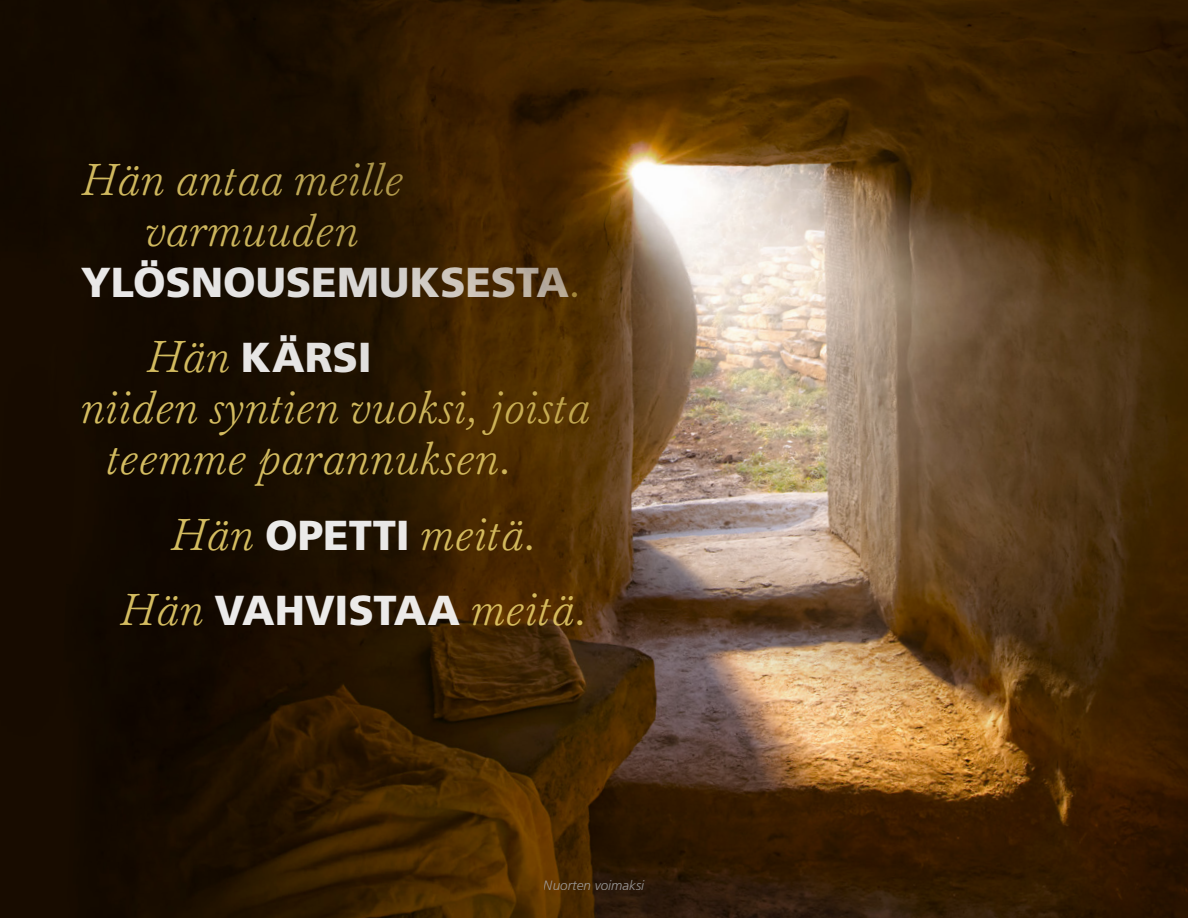
<style>
.page{position:relative;width:1188px;height:918px;background:#fff}
.page>*{position:absolute;margin:0;border:0;box-sizing:border-box;transform-origin:0 0}
.t1{font:italic 300 43.8px/51px "Mc Kaylds Lat";color:#e6cd69;text-align:center}
.t2{font:900 41.85px/75.3px "Frutigerlds Lat";color:#fff}
.t3{font:italic 300 13.5px "Frutigerlds Lat";color:#a7a9ac}
.s1{font-family:"Mc Kaylds Lat";font-weight:300;font-style:italic;font-size:43.8px;color:#e6cd69}
.s2{font-family:"Frutigerlds Lat";font-weight:900;font-style:normal;font-size:41.85px;color:#fff}
</style>
<div class="page">
<img style="left:0;top:0;width:1188px;height:918px">
<p class="t1" style="left:82px;top:155px;width:324px">Hän antaa meille varmuuden</p>
<p class="t2" style="left:147px;top:245px;width:437px;text-indent:-66px">YLÖSNOUSEMUKSESTA<span class="s1">.<br>Hän</span> KÄRSI</p>
<p class="t1" style="left:106px;top:383px;width:486px;text-align:left;text-indent:-26px">niiden syntien vuoksi, joista teemme parannuksen.</p>
<p class="t1" style="left:121px;top:497px;width:469px;line-height:75.3px">Hän <span class="s2">OPETTI</span> meitä.<br>Hän <span class="s2">VAHVISTAA</span> meitä.</p>
<p class="t3" style="left:544px;top:875px;width:102px">Nuorten voimaksi</p>
</div>
